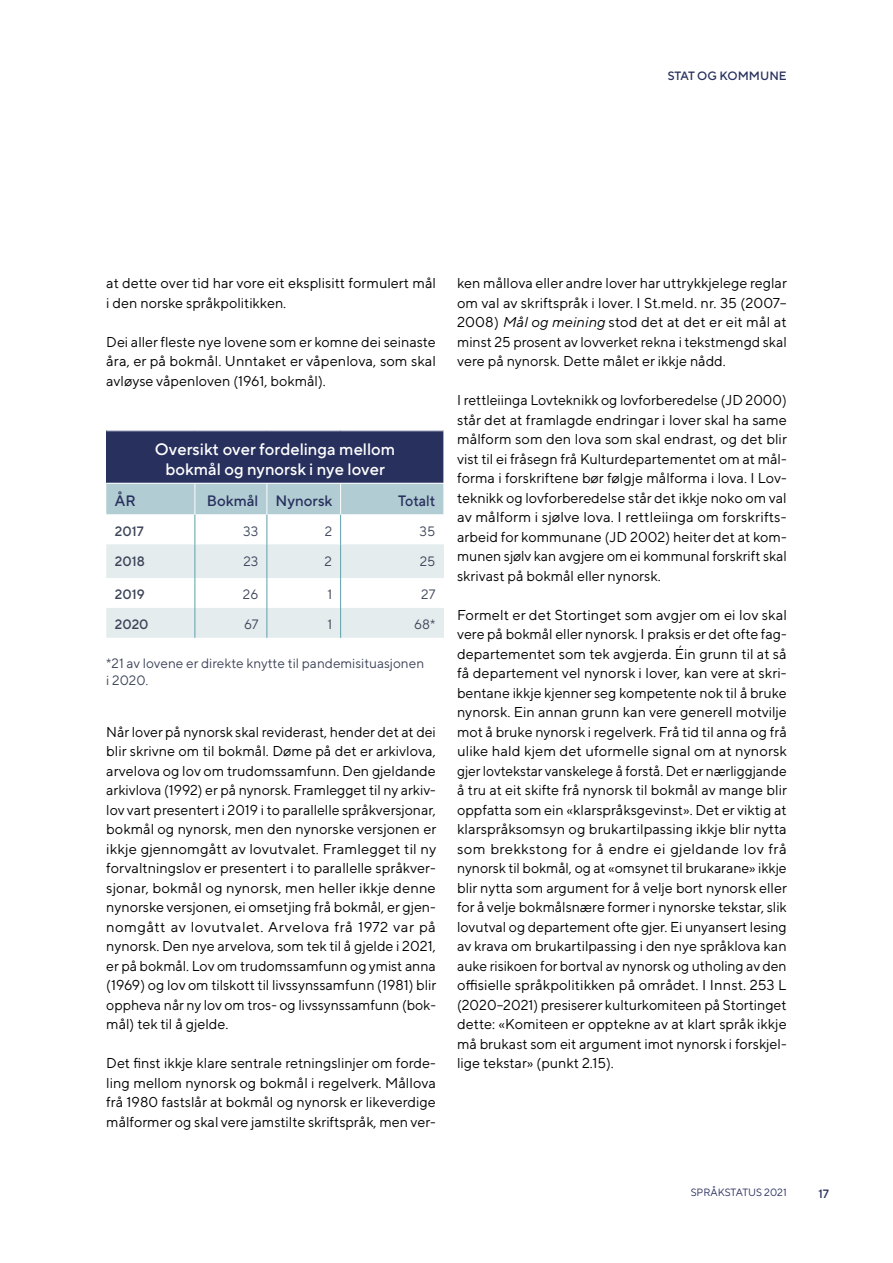
<style>
.page{position:relative;width:893px;height:1263px;background:#fff}
.page>*{position:absolute;margin:0;border:0;box-sizing:border-box;transform-origin:0 0}
.t1{font:500 16.5px/19.8px "TT Norms Pro";color:#fff;text-align:center}
.t2{font:500 15px "TT Norms Pro";color:#28305e}
.t3{font:500 15px "TT Norms Pro";color:#28305e;scale:.94 1}
.t4{font:14.25px/19.5px "TT Norms Pro";color:#000;text-align:justify}
.t5{font:13.5px/16.2px "TT Norms Pro";color:#3c4458}
.t6{font:500 13.5px "TT Norms Pro";color:#3c4458}
.t7{font:500 12px "TT Norms Pro";color:#28305e}
.t8{font:10.5px "TT Norms Pro";color:#28305e}
.s1{font-style:italic}
</style>
<div class="page">
<div style="left:106px;top:431px;width:338px;height:52px;background:#28305e"></div>
<svg style="left:106px;top:484px;width:338px;height:154px"></svg>
<hr style="left:195px;top:514px;width:1px;height:30px;background:#5da0ab">
<hr style="left:267px;top:514px;width:1px;height:30px;background:#5da0ab">
<hr style="left:340px;top:514px;width:1px;height:30px;background:#5da0ab">
<hr style="left:195px;top:544px;width:1px;height:34px;background:#5da0ab">
<hr style="left:267px;top:544px;width:1px;height:34px;background:#5da0ab">
<hr style="left:340px;top:544px;width:1px;height:34px;background:#5da0ab">
<hr style="left:195px;top:578px;width:1px;height:30px;background:#5da0ab">
<hr style="left:267px;top:578px;width:1px;height:30px;background:#5da0ab">
<hr style="left:340px;top:578px;width:1px;height:30px;background:#5da0ab">
<hr style="left:195px;top:608px;width:1px;height:30px;background:#5da0ab">
<hr style="left:267px;top:608px;width:1px;height:30px;background:#5da0ab">
<hr style="left:340px;top:608px;width:1px;height:30px;background:#5da0ab">
<hr style="left:195px;top:483px;width:1px;height:31px;background:#fff">
<hr style="left:267px;top:483px;width:1px;height:31px;background:#fff">
<hr style="left:340px;top:483px;width:1px;height:31px;background:#fff">
<p class="t7" style="left:668px;top:68px;width:120px">STAT OG KOMMUNE</p>
<p class="t4" style="left:106px;top:273px;width:331px">at dette over tid har vore eit eksplisitt formulert mål i den norske språkpolitikken.</p>
<p class="t4" style="left:106px;top:331px;width:331px">Dei aller fleste nye lovene som er komne dei seinaste åra, er på bokmål. Unntaket er våpenlova, som skal avløyse våpenloven (1961, bokmål).</p>
<p class="t1" style="left:155px;top:439px;width:242px">Oversikt over fordelinga mellom bokmål og nynorsk i nye lover</p>
<p class="t2" style="left:115px;top:491px;width:22px">ÅR</p>
<p class="t2" style="left:207px;top:491px;width:127px">Bokmål Nynorsk</p>
<p class="t3" style="left:398px;top:491px;width:41px">Totalt</p>
<p class="t6" style="left:115px;top:522px;width:30px">2017</p>
<p class="t5" style="left:243px;top:522px;width:17px">33</p>
<p class="t5" style="left:325px;top:522px;width:9px">2</p>
<p class="t5" style="left:420px;top:522px;width:17px">35</p>
<p class="t6" style="left:115px;top:552px;width:32px">2018</p>
<p class="t5" style="left:243px;top:552px;width:17px">23</p>
<p class="t5" style="left:325px;top:552px;width:9px">2</p>
<p class="t5" style="left:420px;top:552px;width:17px">25</p>
<p class="t6" style="left:115px;top:586px;width:31px">2019</p>
<p class="t5" style="left:243px;top:586px;width:17px">26</p>
<p class="t5" style="left:327px;top:586px;width:6px">1</p>
<p class="t5" style="left:421px;top:586px;width:16px">27</p>
<p class="t6" style="left:115px;top:616px;width:35px">2020</p>
<p class="t5" style="left:244px;top:616px;width:16px">67</p>
<p class="t5" style="left:327px;top:616px;width:6px">1</p>
<p class="t5" style="left:414px;top:616px;width:23px">68*</p>
<p class="t5" style="left:106px;top:655px;width:319px">*21 av lovene er direkte knytte til pandemisituasjonen i 2020.</p>
<p class="t4" style="left:106px;top:721px;width:332px">Når lover på nynorsk skal reviderast, hender det at dei blir skrivne om til bokmål. Døme på det er arkivlova, arvelova og lov om trudomssamfunn. Den gjeldande arkivlova (1992) er på nynorsk. Framlegget til ny arkiv&shy;lov vart presentert i 2019 i to parallelle språkversjonar, bokmål og nynorsk, men den nynorske versjonen er ikkje gjennomgått av lovutvalet. Framlegget til ny forvaltningslov er presentert i to parallelle språkver&shy;sjonar, bokmål og nynorsk, men heller ikkje denne nynorske versjonen, ei omsetjing frå bokmål, er gjen&shy;nomgått av lovutvalet. Arvelova frå 1972 var på nynorsk. Den nye arvelova, som tek til å gjelde i 2021, er på bokmål. Lov om trudomssamfunn og ymist anna (1969) og lov om tilskott til livssynssamfunn (1981) blir oppheva når ny lov om tros- og livssynssamfunn (bok&shy;mål) tek til å gjelde.</p>
<p class="t4" style="left:106px;top:1053px;width:331px">Det finst ikkje klare sentrale retningslinjer om forde&shy;ling mellom nynorsk og bokmål i regelverk. Mållova frå 1980 fastslår at bokmål og nynorsk er likeverdige målformer og skal vere jamstilte skriftspråk, men ver-</p>
<p class="t4" style="left:457px;top:273px;width:331px">ken mållova eller andre lover har uttrykkjelege reglar om val av skriftspråk i lover. I St.meld. nr. 35 (2007– 2008) <span class="s1">Mål og meining</span> stod det at det er eit mål at minst 25 prosent av lovverket rekna i tekstmengd skal vere på nynorsk. Dette målet er ikkje nådd.</p>
<p class="t4" style="left:457px;top:390px;width:331px">I rettleiinga Lovteknikk og lovforberedelse (JD 2000) står det at framlagde endringar i lover skal ha same målform som den lova som skal endrast, og det blir vist til ei fråsegn frå Kulturdepartementet om at mål&shy;forma i forskriftene bør følgje målforma i lova. I Lov&shy;teknikk og lovforberedelse står det ikkje noko om val av målform i sjølve lova. I rettleiinga om forskrifts&shy;arbeid for kommunane (JD 2002) heiter det at kom&shy;munen sjølv kan avgjere om ei kommunal forskrift skal skrivast på bokmål eller nynorsk.</p>
<p class="t4" style="left:457px;top:604px;width:331px">Formelt er det Stortinget som avgjer om ei lov skal vere på bokmål eller nynorsk. I praksis er det ofte fag&shy;departementet som tek avgjerda. Éin grunn til at så få departement vel nynorsk i lover, kan vere at skri&shy;bentane ikkje kjenner seg kompetente nok til å bruke nynorsk. Ein annan grunn kan vere generell motvilje mot å bruke nynorsk i regelverk. Frå tid til anna og frå ulike hald kjem det uformelle signal om at nynorsk gjer lovtekstar vanskelege å forstå. Det er nærliggjande å tru at eit skifte frå nynorsk til bokmål av mange blir oppfatta som ein «klarspråksgevinst». Det er viktig at klarspråksomsyn og brukartilpassing ikkje blir nytta som brekkstong for å endre ei gjeldande lov frå nynorsk til bokmål, og at «omsynet til brukarane» ikkje blir nytta som argument for å velje bort nynorsk eller for å velje bokmålsnære former i nynorske tekstar, slik lovutval og departement ofte gjer. Ei unyansert lesing av krava om brukartilpassing i den nye språklova kan auke risikoen for bortval av nynorsk og utholing av den offisielle språkpolitikken på området. I Innst. 253 L (2020–2021) presiserer kulturkomiteen på Stortinget dette: «Komiteen er opptekne av at klart språk ikkje må brukast som eit argument imot nynorsk i forskjel&shy;lige tekstar» (punkt 2.15).</p>
<p class="t8" style="left:691px;top:1186px;width:97px">SPRÅKSTATUS 2021</p>
<p class="t7" style="left:818px;top:1186px;width:12px">17</p>
</div>
